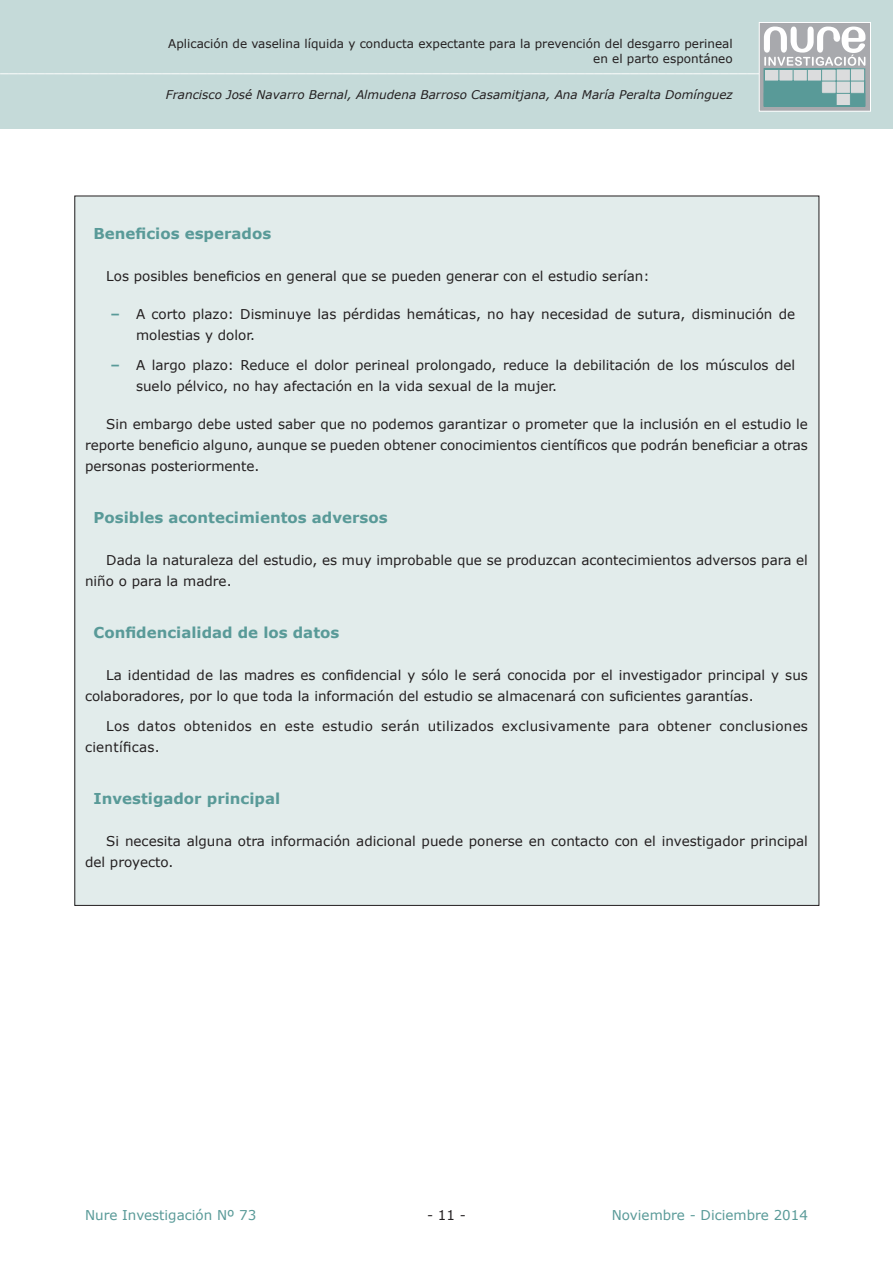
<style>
.page{position:relative;width:893px;height:1263px;background:#fff}
.page>*{position:absolute;margin:0;border:0;box-sizing:border-box;transform-origin:0 0}
.t1{font:18px "Times";color:#fff}
.t2{font:700 15px "Verdana";color:#599a98}
.t3{font:13.5px/21px "Verdana";color:#231f20}
.t4{font:13.5px/21px "Verdana";letter-spacing:.02em;color:#231f20}
.t5{font:13.5px "Verdana";color:#599a98}
.t6{font:12px/14.4px "Verdana";color:#231f20;text-align:right}
.t7{font:italic 12px "Verdana";color:#231f20}
.s1{font-weight:700;color:#599a98}
</style>
<div class="page">
<div style="left:1px;top:0;width:892px;height:128px;background:#c5dad9"></div>
<hr style="left:0;top:0;width:1px;height:128px;background:#c5dad9">
<div style="left:759px;top:23px;width:111px;height:88px;background:#a8a9ad"></div>
<svg style="left:764px;top:27px;width:102px;height:80px"></svg>
<div style="left:759px;top:22px;width:112px;height:90px;border:1px solid #fff"></div>
<div style="left:75px;top:196px;width:744px;height:709px;background:#e2eceb"></div>
<p class="t6" style="left:168px;top:37px;width:566px">Aplicación de vaselina líquida y conducta expectante para la prevención del desgarro perineal en el parto espontáneo</p>
<p class="t7" style="left:166px;top:86px;width:568px">Francisco José Navarro Bernal, Almudena Barroso Casamitjana, Ana María Peralta Domínguez</p>
<h1 class="t1" style="left:0;top:56px;width:838px">_____________________________________________________________________________________________</h1>
<p class="t2" style="left:94px;top:223px;width:179px">Beneficios esperados</p>
<p class="t3" style="left:106px;top:266px;width:545px">Los posibles beneficios en general que se pueden generar con el estudio serían:</p>
<p class="t3" style="left:136px;top:304px;width:661px;text-indent:-26px"><span class="s1">–</span> A corto plazo: Disminuye las pérdidas hemáticas, no hay necesidad de sutura, disminución de molestias y dolor.</p>
<p class="t3" style="left:136px;top:354px;width:661px;text-indent:-26px"><span class="s1">–</span> A largo plazo: Reduce el dolor perineal prolongado, reduce la debilitación de los músculos del suelo pélvico, no hay afectación en la vida sexual de la mujer.</p>
<p class="t3" style="left:85px;top:413px;width:724px;text-align:justify;text-indent:21px">Sin embargo debe usted saber que no podemos garantizar o prometer que la inclusión en el estudio le reporte beneficio alguno, aunque se pueden obtener conocimientos científicos que podrán beneficiar a otras personas posteriormente.</p>
<p class="t2" style="left:94px;top:507px;width:296px">Posibles acontecimientos adversos</p>
<p class="t3" style="left:85px;top:549px;width:724px;text-indent:21px">Dada la naturaleza del estudio, es muy improbable que se produzcan acontecimientos adversos para el niño o para la madre.</p>
<p class="t2" style="left:94px;top:622px;width:247px">Confidencialidad de los datos</p>
<p class="t3" style="left:85px;top:665px;width:724px;text-indent:21px">La identidad de las madres es confidencial y sólo le será conocida por el investigador principal y sus colaboradores, por lo que toda la información del estudio se almacenará con suficientes garantías.</p>
<p class="t4" style="left:85px;top:715px;width:724px;text-indent:21px">Los datos obtenidos en este estudio serán utilizados exclusivamente para obtener conclusiones científicas.</p>
<p class="t2" style="left:94px;top:788px;width:188px">Investigador principal</p>
<p class="t3" style="left:85px;top:831px;width:724px;text-indent:21px">Si necesita alguna otra información adicional puede ponerse en contacto con el investigador principal del proyecto.</p>
<p class="t5" style="left:85px;top:1206px;width:173px">Nure Investigación Nº 73</p>
<p class="t3" style="left:427px;top:1204px;width:40px">- 11 -</p>
<p class="t5" style="left:612px;top:1206px;width:198px">Noviembre - Diciembre 2014</p>
</div>
